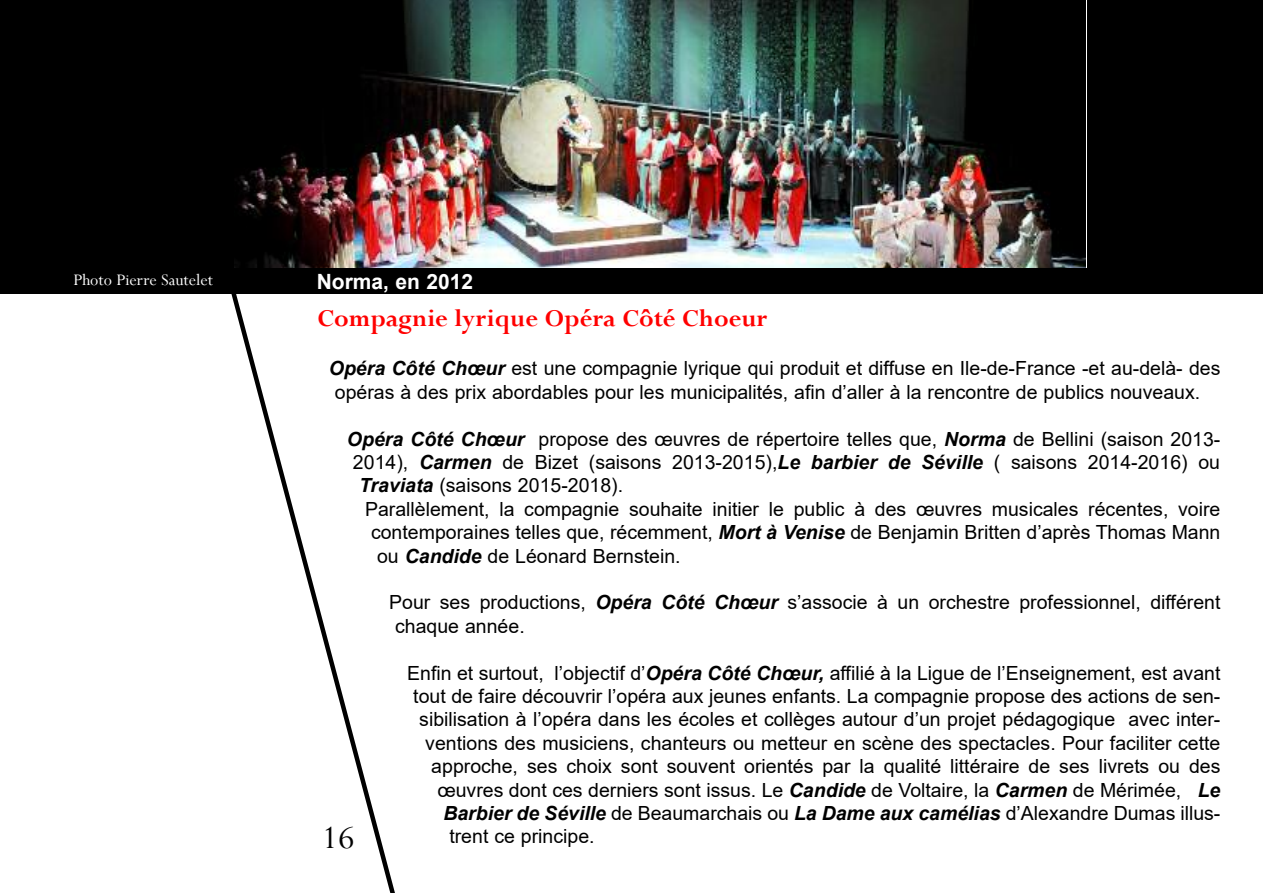
<style>
.page{position:relative;width:1263px;height:893px;background:#fff}
.page>*{position:absolute;margin:0;border:0;box-sizing:border-box;transform-origin:0 0}
.t1{font:36px "Perpetua";color:#000}
.t2{font:700 27px "Perpetua";color:#f00}
.t3{font:700 21px "Arial";color:#fff}
.t4{font:19.5px/23.4px "Arial";color:#000}
.t5{font:18px "Perpetua";color:#fff}
.s1{font-weight:700;font-style:italic}
</style>
<div class="page">
<div style="left:0;top:0;width:1263px;height:275px;background:#000"></div>
<img style="left:407px;top:0;width:678px;height:268px">
<div style="left:0;top:268px;width:1263px;height:25px;background:#000"></div>
<svg style="left:135px;top:0;width:272px;height:893px"></svg>
<p class="t5" style="left:73px;top:270px;width:141px">Photo Pierre Sautelet</p>
<p class="t3" style="left:317px;top:270px;width:158px">Norma, en 2012</p>
<h2 class="t2" style="left:318px;top:304px;width:451px">Compagnie lyrique Opéra Côté Choeur</h2>
<p class="t4" style="left:335px;top:357px;width:887px;text-indent:-6px"><span class="s1">Opéra Côté Chœur</span> est une compagnie lyrique qui produit et diffuse en Ile-de-France -et au-delà- des opéras à des prix abordables pour les municipalités, afin d’aller à la rencontre de publics nouveaux.</p>
<p class="t4" style="left:347px;top:427px;width:875px"><span class="s1">Opéra Côté Chœur</span> propose des œuvres de répertoire telles que, <span class="s1">Norma</span> de Bellini (saison 2013-</p>
<p class="t4" style="left:353px;top:451px;width:869px">2014), <span class="s1">Carmen</span> de Bizet (saisons 2013-2015),<span class="s1">Le barbier de Séville</span> ( saisons 2014-2016) ou</p>
<p class="t4" style="left:359px;top:474px;width:266px"><span class="s1">Traviata</span> (saisons 2015-2018).</p>
<p class="t4" style="left:365px;top:497px;width:857px">Parallèlement, la compagnie souhaite initier le public à des œuvres musicales récentes, voire</p>
<p class="t4" style="left:371px;top:521px;width:851px">contemporaines telles que, récemment, <span class="s1">Mort à Venise</span> de Benjamin Britten d’après Thomas Mann</p>
<p class="t4" style="left:377px;top:544px;width:305px">ou <span class="s1">Candide</span> de Léonard Bernstein.</p>
<p class="t4" style="left:395px;top:591px;width:827px;text-indent:-6px">Pour ses productions, <span class="s1">Opéra Côté Chœur</span> s’associe à un orchestre professionnel, différent chaque année.</p>
<p class="t4" style="left:407px;top:661px;width:815px">Enfin et surtout, l’objectif d’<span class="s1">Opéra Côté Chœur,</span> affilié à la Ligue de l’Enseignement, est avant</p>
<p class="t4" style="left:413px;top:685px;width:809px">tout de faire découvrir l’opéra aux jeunes enfants. La compagnie propose des actions de sen-</p>
<p class="t4" style="left:419px;top:708px;width:803px">sibilisation à l’opéra dans les écoles et collèges autour d’un projet pédagogique avec inter-</p>
<p class="t4" style="left:425px;top:731px;width:797px">ventions des musiciens, chanteurs ou metteur en scène des spectacles. Pour faciliter cette</p>
<p class="t4" style="left:431px;top:755px;width:791px">approche, ses choix sont souvent orientés par la qualité littéraire de ses livrets ou des</p>
<p class="t4" style="left:437px;top:778px;width:785px">œuvres dont ces derniers sont issus. Le <span class="s1">Candide</span> de Voltaire, la <span class="s1">Carmen</span> de Mérimée, <span class="s1">Le</span></p>
<p class="t4" style="left:443px;top:802px;width:779px"><span class="s1">Barbier de Séville</span> de Beaumarchais ou <span class="s1">La Dame aux camélias</span> d’Alexandre Dumas illus-</p>
<p class="t4" style="left:449px;top:825px;width:147px">trent ce principe.</p>
<h1 class="t1" style="left:322px;top:818px;width:34px">16</h1>
</div>
